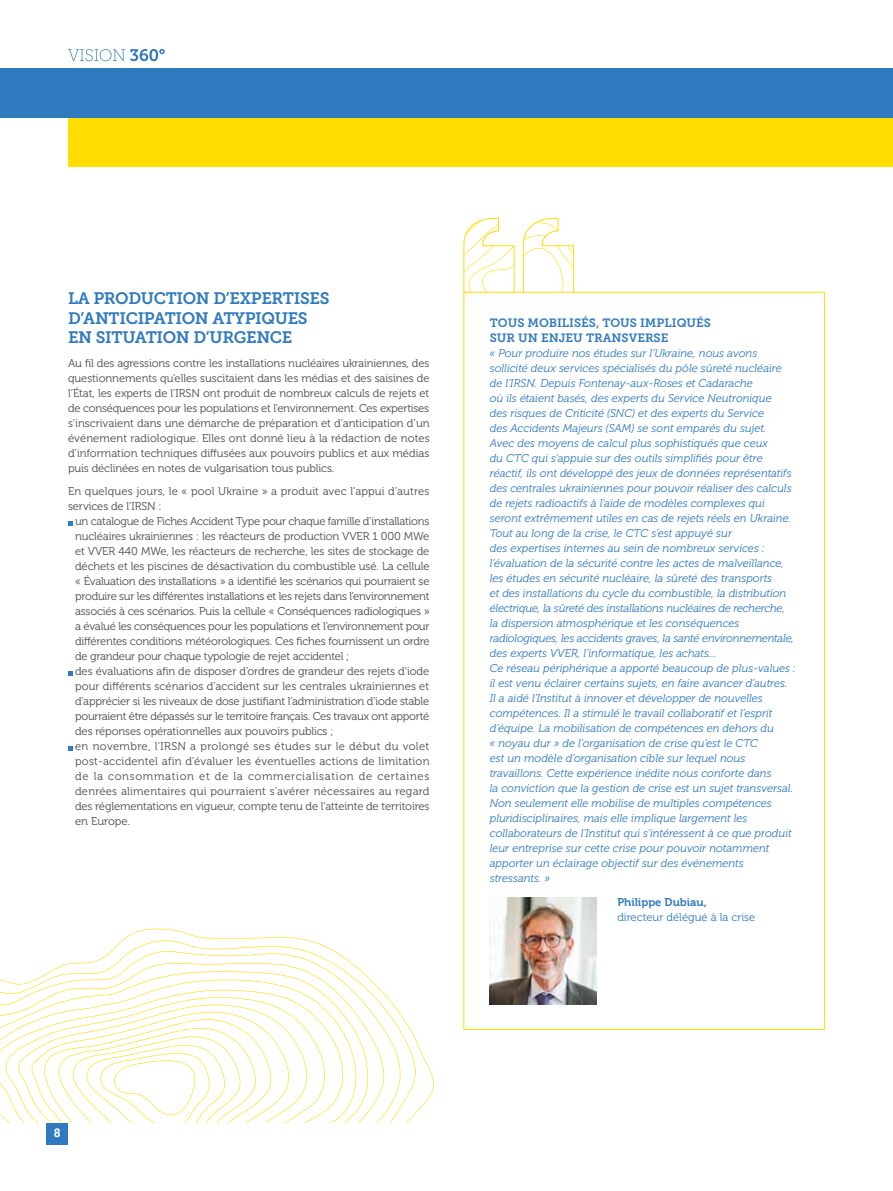
<style>
.page{position:relative;width:893px;height:1191px;background:#fff}
.page>*{position:absolute;margin:0;border:0;box-sizing:border-box;transform-origin:0 0}
.t1{font:16.5px/19.5px "Museo Slab 700";letter-spacing:-.02em;color:#307abf}
.t2{font:12px/15px "Museo Slab 700";color:#307abf}
.t3{font:700 12px "Roboto";color:#fff}
.t4{font:italic 11.25px/15px "Museo 300";color:#307abf}
.t5{font:11.25px/15px "Museo 300";letter-spacing:-.01em;color:#4a4a49;text-align:justify}
.t6{font:11.25px/15px "Museo 300";letter-spacing:.015em;color:#4a4a49}
.t7{font:11.25px "Museo 300";color:#307abf}
.t8{font:11.25px "Museo 700";color:#307abf}
</style>
<div class="page">
<svg style="left:68px;top:49px;width:97px;height:12px"></svg>
<svg style="left:68px;top:521px;width:4px;height:4px"></svg>
<svg style="left:68px;top:671px;width:4px;height:4px"></svg>
<svg style="left:68px;top:746px;width:4px;height:4px"></svg>
<div style="left:68px;top:117px;width:825px;height:50px;background:#fd0"></div>
<div style="left:0;top:68px;width:893px;height:49px;background:#307abf"></div>
<svg style="left:463px;top:218px;width:52px;height:74px"></svg>
<svg style="left:523px;top:218px;width:51px;height:74px"></svg>
<img style="left:490px;top:898px;width:106px;height:106px">
<svg style="left:124px;top:928px;width:310px;height:184px"></svg>
<svg style="left:111px;top:939px;width:306px;height:184px"></svg>
<svg style="left:91px;top:951px;width:310px;height:172px"></svg>
<svg style="left:51px;top:962px;width:335px;height:161px"></svg>
<svg style="left:0;top:971px;width:373px;height:152px"></svg>
<div style="left:47px;top:1123px;width:21px;height:21px;background:#307abf"></div>
<h1 class="t1" style="left:68px;top:289px;width:263px">LA PRODUCTION D’EXPERTISES<br>D’ANTICIPATION ATYPIQUES<br>EN SITUATION D’URGENCE</h1>
<p class="t5" style="left:68px;top:355px;width:363px">Au fil des agressions contre les installations nucléaires ukrainiennes, des questionnements qu’elles suscitaient dans les médias et des saisines de l’État, les experts de l’IRSN ont produit de nombreux calculs de rejets et de conséquences pour les populations et l’environnement. Ces expertises s’inscrivaient dans une démarche de préparation et d’anticipation d’un événement radiologique. Elles ont donné lieu à la rédaction de notes d’information techniques diffusées aux pouvoirs publics et aux médias puis déclinées en notes de vulgarisation tous publics.</p>
<p class="t6" style="left:68px;top:484px;width:363px">En quelques jours, le « pool Ukraine » a produit avec l’appui d’autres services de l’IRSN :</p>
<p class="t5" style="left:75px;top:514px;width:356px;text-align:left">un catalogue de Fiches Accident Type pour chaque famille d’installations nucléaires ukrainiennes : les réacteurs de production VVER 1 000 MWe et VVER 440 MWe, les réacteurs de recherche, les sites de stockage de déchets et les piscines de désactivation du combustible usé. La cellule « Évaluation des installations » a identifié les scénarios qui pourraient se produire sur les différentes installations et les rejets dans l’environnement associés à ces scénarios. Puis la cellule « Conséquences radiologiques » a évalué les conséquences pour les populations et l’environnement pour différentes conditions météorologiques. Ces fiches fournissent un ordre de grandeur pour chaque typologie de rejet accidentel ;<br>des évaluations afin de disposer d’ordres de grandeur des rejets d’iode pour différents scénarios d’accident sur les centrales ukrainiennes et d’apprécier si les niveaux de dose justifiant l’administration d’iode stable pourraient être dépassés sur le territoire français. Ces travaux ont apporté des réponses opérationnelles aux pouvoirs publics ;<br>en novembre, l’IRSN a prolongé ses études sur le début du volet post-accidentel afin d’évaluer les éventuelles actions de limitation de la consommation et de la commercialisation de certaines denrées alimentaires qui pourraient s’avérer nécessaires au regard des réglementations en vigueur, compte tenu de l’atteinte de territoires en Europe.</p>
<p class="t2" style="left:490px;top:315px;width:223px">TOUS MOBILISÉS, TOUS IMPLIQUÉS<br>SUR UN ENJEU TRANSVERSE</p>
<p class="t4" style="left:490px;top:346px;width:307px">« Pour produire nos études sur l’Ukraine, nous avons sollicité deux services spécialisés du pôle sûreté nucléaire de l’IRSN. Depuis Fontenay-aux-Roses et Cadarache<br>où ils étaient basés, des experts du Service Neutronique<br>des risques de Criticité (SNC) et des experts du Service<br>des Accidents Majeurs (SAM) se sont emparés du sujet.<br>Avec des moyens de calcul plus sophistiqués que ceux<br>du CTC qui s’appuie sur des outils simplifiés pour être réactif, ils ont développé des jeux de données représentatifs des centrales ukrainiennes pour pouvoir réaliser des calculs de rejets radioactifs à l’aide de modèles complexes qui seront extrêmement utiles en cas de rejets réels en Ukraine.<br>Tout au long de la crise, le CTC s’est appuyé sur<br>des expertises internes au sein de nombreux services : l’évaluation de la sécurité contre les actes de malveillance, les études en sécurité nucléaire, la sûreté des transports<br>et des installations du cycle du combustible, la distribution électrique, la sûreté des installations nucléaires de recherche, la dispersion atmosphérique et les conséquences radiologiques, les accidents graves, la santé environnementale, des experts VVER, l’informatique, les achats…<br>Ce réseau périphérique a apporté beaucoup de plus-values : il est venu éclairer certains sujets, en faire avancer d’autres.<br>Il a aidé l’Institut à innover et développer de nouvelles compétences. Il a stimulé le travail collaboratif et l’esprit d’équipe. La mobilisation de compétences en dehors du<br>« noyau dur » de l’organisation de crise qu’est le CTC<br>est un modèle d’organisation cible sur lequel nous travaillons. Cette expérience inédite nous conforte dans<br>la conviction que la gestion de crise est un sujet transversal.<br>Non seulement elle mobilise de multiples compétences pluridisciplinaires, mais elle implique largement les collaborateurs de l’Institut qui s’intéressent à ce que produit leur entreprise sur cette crise pour pouvoir notamment apporter un éclairage objectif sur des événements stressants. »</p>
<p class="t8" style="left:617px;top:895px;width:91px">Philippe Dubiau,</p>
<p class="t7" style="left:617px;top:910px;width:140px">directeur délégué à la crise</p>
<p class="t3" style="left:54px;top:1124px;width:8px">8</p>
</div>
